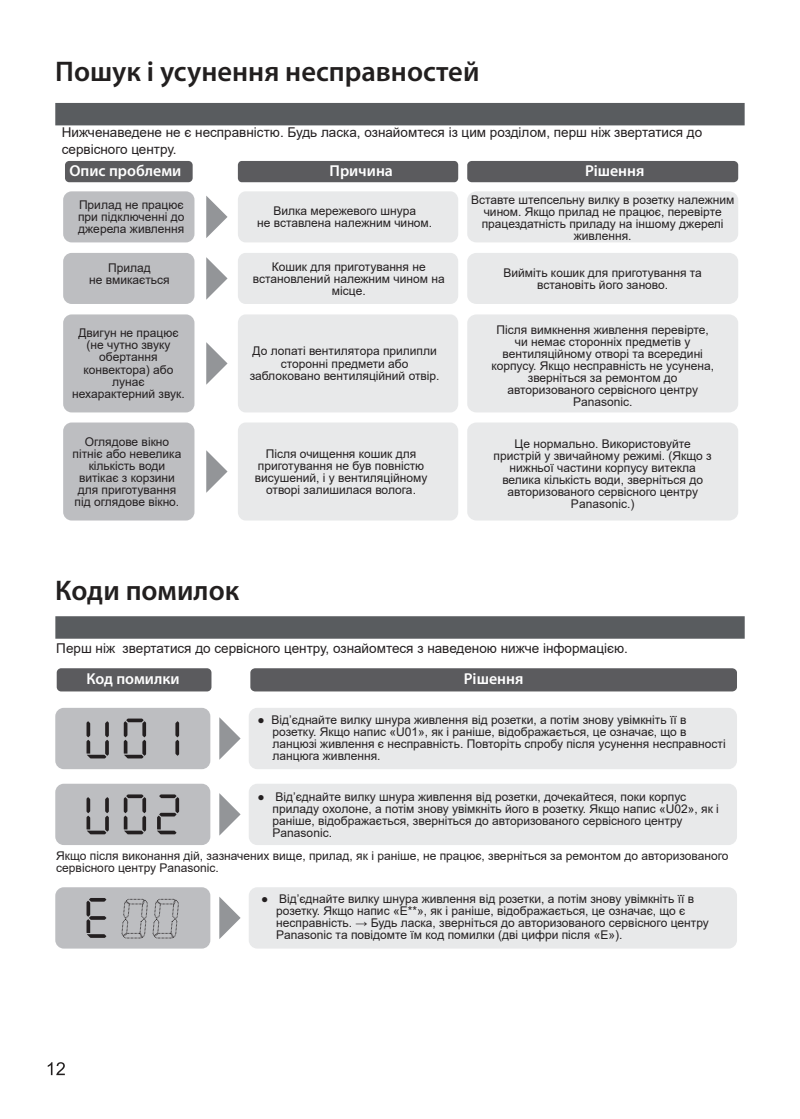
<style>
.page{position:relative;width:800px;height:1119px;background:#fff}
.page>*{position:absolute;margin:0;border:0;box-sizing:border-box;transform-origin:0 0}
.t1{font:600 28.5px "Myriad Pro";color:#221f1f}
.t2{font:600 15.75px "Myriad Pro";color:#fff}
.t3{font:13.5px/16.2px "Arial";color:#231f20}
.t4{font:12px/12px "Arial";color:#231f20;text-align:center}
</style>
<div class="page">
<div style="left:249px;top:887px;width:487px;height:61px;background:#e8e9ea;border-radius:9px"></div>
<svg style="left:219px;top:897px;width:21px;height:42px"></svg>
<div style="left:55px;top:887px;width:155px;height:61px;background:#bdbec1;border-radius:9px"></div>
<svg style="left:86px;top:898px;width:20px;height:39px"></svg>
<svg style="left:122px;top:898px;width:25px;height:40px"></svg>
<svg style="left:153px;top:898px;width:26px;height:40px"></svg>
<div style="left:55px;top:103px;width:689px;height:22px;background:#595c5f"></div>
<div style="left:63px;top:191px;width:131px;height:51px;background:#bdbec1;border-radius:9px"></div>
<div style="left:238px;top:191px;width:220px;height:51px;background:#e8e9ea;border-radius:8px"></div>
<div style="left:467px;top:191px;width:271px;height:51px;background:#e8e9ea;border-radius:9px"></div>
<div style="left:238px;top:161px;width:220px;height:21px;background:#5b5b5e;border-radius:4px"></div>
<div style="left:467px;top:161px;width:271px;height:21px;background:#5b5b5e;border-radius:4px"></div>
<div style="left:65px;top:161px;width:128px;height:21px;background:#5b5b5e;border-radius:4px"></div>
<svg style="left:206px;top:196px;width:21px;height:42px"></svg>
<div style="left:63px;top:253px;width:131px;height:51px;background:#bdbec1;border-radius:9px"></div>
<div style="left:238px;top:253px;width:220px;height:51px;background:#e8e9ea;border-radius:8px"></div>
<div style="left:467px;top:253px;width:271px;height:51px;background:#e8e9ea;border-radius:9px"></div>
<svg style="left:206px;top:257px;width:21px;height:43px"></svg>
<div style="left:63px;top:314px;width:131px;height:98px;background:#bdbec1;border-radius:9px"></div>
<div style="left:238px;top:314px;width:220px;height:98px;background:#e8e9ea;border-radius:8px"></div>
<div style="left:467px;top:314px;width:271px;height:98px;background:#e8e9ea;border-radius:9px"></div>
<svg style="left:206px;top:342px;width:21px;height:42px"></svg>
<div style="left:63px;top:422px;width:131px;height:98px;background:#bdbec1;border-radius:9px"></div>
<div style="left:238px;top:422px;width:220px;height:98px;background:#e8e9ea;border-radius:8px"></div>
<div style="left:467px;top:422px;width:271px;height:98px;background:#e8e9ea;border-radius:9px"></div>
<svg style="left:206px;top:450px;width:21px;height:42px"></svg>
<div style="left:55px;top:616px;width:689px;height:22px;background:#595c5f"></div>
<div style="left:57px;top:668px;width:154px;height:23px;background:#5b5b5e;border-radius:4px"></div>
<div style="left:250px;top:668px;width:486px;height:23px;background:#5b5b5e;border-radius:5px"></div>
<svg style="left:48px;top:1062px;width:17px;height:12px"></svg>
<div style="left:249px;top:707px;width:487px;height:62px;background:#e8e9ea;border-radius:9px"></div>
<svg style="left:219px;top:717px;width:21px;height:42px"></svg>
<div style="left:55px;top:707px;width:155px;height:62px;background:#bdbec1;border-radius:9px"></div>
<svg style="left:124px;top:718px;width:22px;height:40px"></svg>
<svg style="left:175px;top:721px;width:4px;height:34px"></svg>
<svg style="left:86px;top:721px;width:23px;height:37px"></svg>
<div style="left:249px;top:783px;width:487px;height:62px;background:#e8e9ea;border-radius:9px"></div>
<svg style="left:219px;top:793px;width:21px;height:42px"></svg>
<div style="left:55px;top:783px;width:155px;height:62px;background:#bdbec1;border-radius:9px"></div>
<svg style="left:124px;top:794px;width:22px;height:40px"></svg>
<svg style="left:86px;top:797px;width:23px;height:37px"></svg>
<svg style="left:157px;top:794px;width:22px;height:40px"></svg>
<h1 class="t1" style="left:55px;top:53px;width:425px">Пошук і усунення несправностей</h1>
<p class="t3" style="left:62px;top:124px;width:642px">Нижченаведене не є несправністю. Будь ласка, ознайомтеся із цим розділом, перш ніж звертатися до сервісного центру.</p>
<h2 class="t2" style="left:69px;top:160px;width:113px">Опис проблеми</h2>
<h2 class="t2" style="left:329px;top:161px;width:65px">Причина</h2>
<h2 class="t2" style="left:585px;top:160px;width:61px">Рішення</h2>
<p class="t4" style="left:78px;top:199px;width:108px;text-align:justify">Прилад не працює при підключенні до джерела живлення</p>
<p class="t4" style="left:257px;top:205px;width:176px">Вилка мережевого шнура<br>не вставлена належним чином.</p>
<p class="t4" style="left:471px;top:194px;width:265px">Вставте штепсельну вилку в розетку належним чином. Якщо прилад не працює, перевірте працездатність приладу на іншому джерелі живлення.</p>
<p class="t4" style="left:89px;top:262px;width:82px">Прилад<br>не вмикається</p>
<p class="t4" style="left:253px;top:261px;width:193px">Кошик для приготування не встановлений належним чином на місце.</p>
<p class="t4" style="left:503px;top:266px;width:200px">Вийміть кошик для приготування та встановіть його заново.</p>
<p class="t4" style="left:72px;top:327px;width:114px">Двигун не працює (не чутно звуку обертання конвектора) або лунає нехарактерний звук.</p>
<p class="t4" style="left:491px;top:324px;width:224px">Після вимкнення живлення перевірте, чи немає сторонніх предметів у вентиляційному отворі та всередині корпусу. Якщо несправність не усунена, зверніться за ремонтом до авторизованого сервісного центру<br>Panasonic.</p>
<p class="t4" style="left:250px;top:345px;width:191px">До лопаті вентилятора прилипли сторонні предмети або заблоковано вентиляційний отвір.</p>
<p class="t4" style="left:73px;top:435px;width:110px">Оглядове вікно пітніє або невелика кількість води витікає з корзини для приготування під оглядове вікно.</p>
<p class="t4" style="left:255px;top:447px;width:174px">Після очищення кошик для приготування не був повністю висушений, і у вентиляційному отворі залишилася волога.</p>
<p class="t4" style="left:493px;top:437px;width:219px">Це нормально. Використовуйте пристрій у звичайному режимі. (Якщо з нижньої частини корпусу витекла велика кількість води, зверніться до авторизованого сервісного центру<br>Panasonic.)</p>
<h1 class="t1" style="left:55px;top:572px;width:185px">Коди помилок</h1>
<p class="t3" style="left:56px;top:640px;width:573px">Перш ніж звертатися до сервісного центру, ознайомтеся з наведеною нижче інформацією.</p>
<h2 class="t2" style="left:86px;top:668px;width:95px">Код помилки</h2>
<h2 class="t2" style="left:464px;top:668px;width:61px">Рішення</h2>
<p class="t4" style="left:272px;top:713px;width:454px;text-align:left;text-indent:-15px">● Від’єднайте вилку шнура живлення від розетки, а потім знову увімкніть її в розетку. Якщо напис «U01», як і раніше, відображається, це означає, що в ланцюзі живлення є несправність. Повторіть спробу після усунення несправності ланцюга живлення.</p>
<p class="t4" style="left:272px;top:790px;width:448px;text-align:left;text-indent:-15px">● Від’єднайте вилку шнура живлення від розетки, дочекайтеся, поки корпус приладу охолоне, а потім знову увімкніть його в розетку. Якщо напис «U02», як і раніше, відображається, зверніться до авторизованого сервісного центру Panasonic.</p>
<p class="t4" style="left:56px;top:849px;width:673px;text-align:left">Якщо після виконання дій, зазначених вище, прилад, як і раніше, не працює, зверніться за ремонтом до авторизованого сервісного центру Panasonic.</p>
<p class="t4" style="left:276px;top:892px;width:434px;text-align:left;text-indent:-15px">● Від’єднайте вилку шнура живлення від розетки, а потім знову увімкніть її в розетку. Якщо напис «E**», як і раніше, відображається, це означає, що є несправність. → Будь ласка, зверніться до авторизованого сервісного центру Panasonic та повідомте їм код помилки (дві цифри після «E»).</p>
</div>
